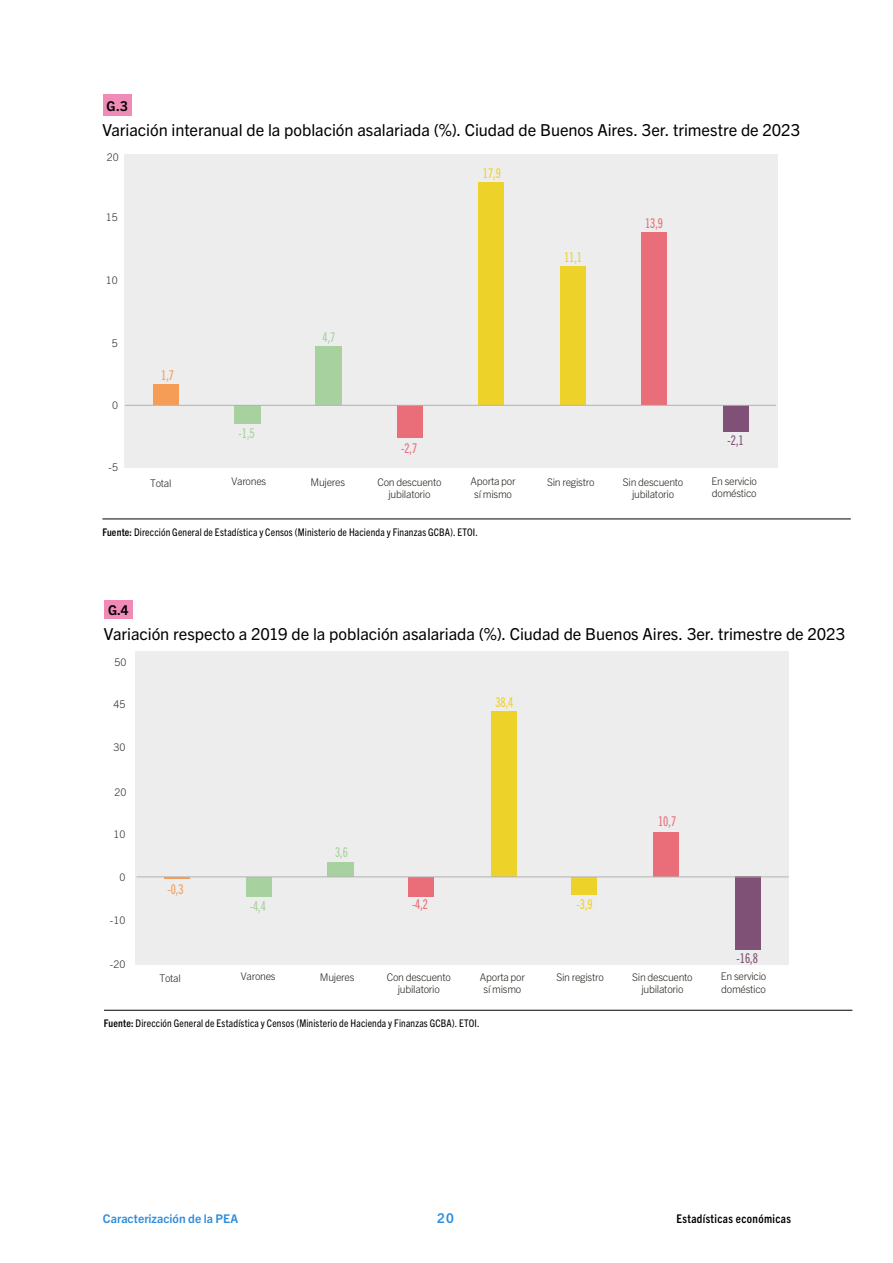
<style>
.page{position:relative;width:893px;height:1263px;background:#fff}
.page>*{position:absolute;margin:0;border:0;box-sizing:border-box;transform-origin:0 0}
.t1{font:16.5px "Trade Gothic Next LT Pro";letter-spacing:-.005em;color:#000}
.t2{font:13.5px "Trade Gothic Next LT Pro Cm";color:#ea6e7a}
.t3{font:13.5px "Trade Gothic Next LT Pro Cm";color:#edd22a}
.t4{font:13.5px "Trade Gothic Next LT Pro Cm";color:#a7d19e}
.t5{font:13.5px "Trade Gothic Next LT Pro Cm";color:#7f5177}
.t6{font:13.5px "Trade Gothic Next LT Pro Cm";color:#f59d57}
.t7{font:700 13.5px "Trade Gothic Next LT Pro";color:#000}
.t8{font:700 13.5px "Trade Gothic Next LT Pro";color:#2f8ddd}
.t9{font:700 condensed 12px "Trade Gothic Next LT Pro";letter-spacing:.03em;color:#000}
.t10{font:700 12px "Trade Gothic Next LT Pro";color:#2f8ddd}
.t11{font:300 10.5px/12.6px "Trade Gothic Next LT Pro";letter-spacing:-.025em;color:#26231e;text-align:center}
.t12{font:condensed 10.5px "Trade Gothic Next LT Pro";letter-spacing:.015em;color:#000}
.s1{font-weight:700}
</style>
<div class="page">
<hr style="left:102px;top:519px;width:749px;height:1px;background:#000">
<div style="left:103px;top:94px;width:29px;height:21px;background:#f08ab7"></div>
<hr style="left:104px;top:1010px;width:748px;height:1px;background:#000">
<div style="left:105px;top:600px;width:28px;height:19px;background:#f08ab7"></div>
<div style="left:125px;top:154px;width:653px;height:314px;background:#ededed"></div>
<div style="left:154px;top:384px;width:25px;height:21px;background:#f59d57"></div>
<div style="left:234px;top:405px;width:27px;height:19px;background:#a7d19e"></div>
<div style="left:316px;top:347px;width:26px;height:58px;background:#a7d19e"></div>
<div style="left:397px;top:405px;width:25px;height:33px;background:#ea6e7a"></div>
<div style="left:479px;top:182px;width:25px;height:223px;background:#edd22a"></div>
<div style="left:560px;top:267px;width:25px;height:138px;background:#edd22a"></div>
<div style="left:642px;top:232px;width:25px;height:173px;background:#ea6e7a"></div>
<div style="left:723px;top:405px;width:25px;height:27px;background:#7f5177"></div>
<hr style="left:125px;top:405px;width:651px;height:1px;background:#b3b2b2">
<div style="left:136px;top:652px;width:653px;height:313px;background:#ededed"></div>
<svg style="left:164px;top:877px;width:25px;height:1px"></svg>
<div style="left:246px;top:877px;width:25px;height:19px;background:#a7d19e"></div>
<div style="left:327px;top:862px;width:27px;height:15px;background:#a7d19e"></div>
<div style="left:409px;top:877px;width:25px;height:19px;background:#ea6e7a"></div>
<div style="left:491px;top:711px;width:25px;height:166px;background:#edd22a"></div>
<div style="left:571px;top:877px;width:26px;height:18px;background:#edd22a"></div>
<div style="left:653px;top:832px;width:26px;height:45px;background:#ea6e7a"></div>
<div style="left:736px;top:877px;width:25px;height:73px;background:#7f5177"></div>
<hr style="left:136px;top:876px;width:653px;height:1px;background:#b3b2b2">
<p class="t7" style="left:107px;top:97px;width:23px">G.3</p>
<h1 class="t1" style="left:102px;top:119px;width:699px">Variación interanual de la población asalariada (%). Ciudad de Buenos Aires. 3er. trimestre de 2023</h1>
<p class="t11" style="left:107px;top:150px;width:13px">20</p>
<p class="t11" style="left:106px;top:210px;width:13px">15</p>
<p class="t11" style="left:106px;top:273px;width:13px">10</p>
<p class="t11" style="left:112px;top:336px;width:7px">5</p>
<p class="t11" style="left:112px;top:398px;width:7px">0</p>
<p class="t11" style="left:109px;top:460px;width:11px">-5</p>
<p class="t6" style="left:161px;top:366px;width:14px">1,7</p>
<p class="t4" style="left:239px;top:424px;width:18px">-1,5</p>
<p class="t4" style="left:323px;top:328px;width:14px">4,7</p>
<p class="t2" style="left:401px;top:439px;width:18px">-2,7</p>
<p class="t3" style="left:483px;top:164px;width:20px">17,9</p>
<p class="t3" style="left:564px;top:248px;width:20px">11,1</p>
<p class="t2" style="left:645px;top:214px;width:20px">13,9</p>
<p class="t5" style="left:728px;top:431px;width:18px">-2,1</p>
<p class="t11" style="left:150px;top:476px;width:23px">Total</p>
<p class="t11" style="left:232px;top:474px;width:36px">Varones</p>
<p class="t11" style="left:311px;top:475px;width:36px">Mujeres</p>
<p class="t11" style="left:377px;top:475px;width:66px">Con descuento jubilatorio</p>
<p class="t11" style="left:471px;top:474px;width:47px">Aporta por sí mismo</p>
<p class="t11" style="left:547px;top:475px;width:49px">Sin registro</p>
<p class="t11" style="left:623px;top:475px;width:62px">Sin descuento jubilatorio</p>
<p class="t11" style="left:711px;top:474px;width:47px;text-align:left">En servicio doméstico</p>
<p class="t12" style="left:102px;top:525px;width:377px"><span class="s1">Fuente:</span> Dirección General de Estadística y Censos (Ministerio de Hacienda y Finanzas GCBA). ETOI.</p>
<p class="t7" style="left:108px;top:601px;width:22px">G.4</p>
<h1 class="t1" style="left:104px;top:623px;width:743px">Variación respecto a 2019 de la población asalariada (%). Ciudad de Buenos Aires. 3er. trimestre de 2023</h1>
<p class="t11" style="left:114px;top:655px;width:13px">50</p>
<p class="t11" style="left:113px;top:697px;width:13px">45</p>
<p class="t11" style="left:113px;top:741px;width:13px">30</p>
<p class="t11" style="left:114px;top:785px;width:13px">20</p>
<p class="t11" style="left:113px;top:827px;width:13px">10</p>
<p class="t11" style="left:119px;top:870px;width:7px">0</p>
<p class="t11" style="left:110px;top:914px;width:17px">-10</p>
<p class="t11" style="left:110px;top:957px;width:17px">-20</p>
<p class="t6" style="left:167px;top:880px;width:18px">-0,3</p>
<p class="t4" style="left:250px;top:897px;width:18px">-4,4</p>
<p class="t4" style="left:335px;top:843px;width:14px">3,6</p>
<p class="t2" style="left:412px;top:895px;width:18px">-4,2</p>
<p class="t3" style="left:495px;top:693px;width:20px">38,4</p>
<p class="t3" style="left:577px;top:895px;width:18px">-3,9</p>
<p class="t2" style="left:658px;top:812px;width:20px">10,7</p>
<p class="t5" style="left:737px;top:949px;width:23px">-16,8</p>
<p class="t11" style="left:160px;top:971px;width:23px">Total</p>
<p class="t11" style="left:241px;top:969px;width:36px">Varones</p>
<p class="t11" style="left:320px;top:970px;width:36px">Mujeres</p>
<p class="t11" style="left:387px;top:970px;width:66px">Con descuento jubilatorio</p>
<p class="t11" style="left:480px;top:970px;width:47px">Aporta por sí mismo</p>
<p class="t11" style="left:556px;top:970px;width:49px">Sin registro</p>
<p class="t11" style="left:632px;top:970px;width:62px">Sin descuento jubilatorio</p>
<p class="t11" style="left:721px;top:969px;width:47px;text-align:left">En servicio doméstico</p>
<p class="t12" style="left:104px;top:1016px;width:377px"><span class="s1">Fuente:</span> Dirección General de Estadística y Censos (Ministerio de Hacienda y Finanzas GCBA). ETOI.</p>
<p class="t10" style="left:103px;top:1210px;width:137px">Caracterización de la PEA</p>
<p class="t8" style="left:437px;top:1209px;width:18px">20</p>
<p class="t9" style="left:676px;top:1211px;width:116px">Estadísticas económicas</p>
</div>
